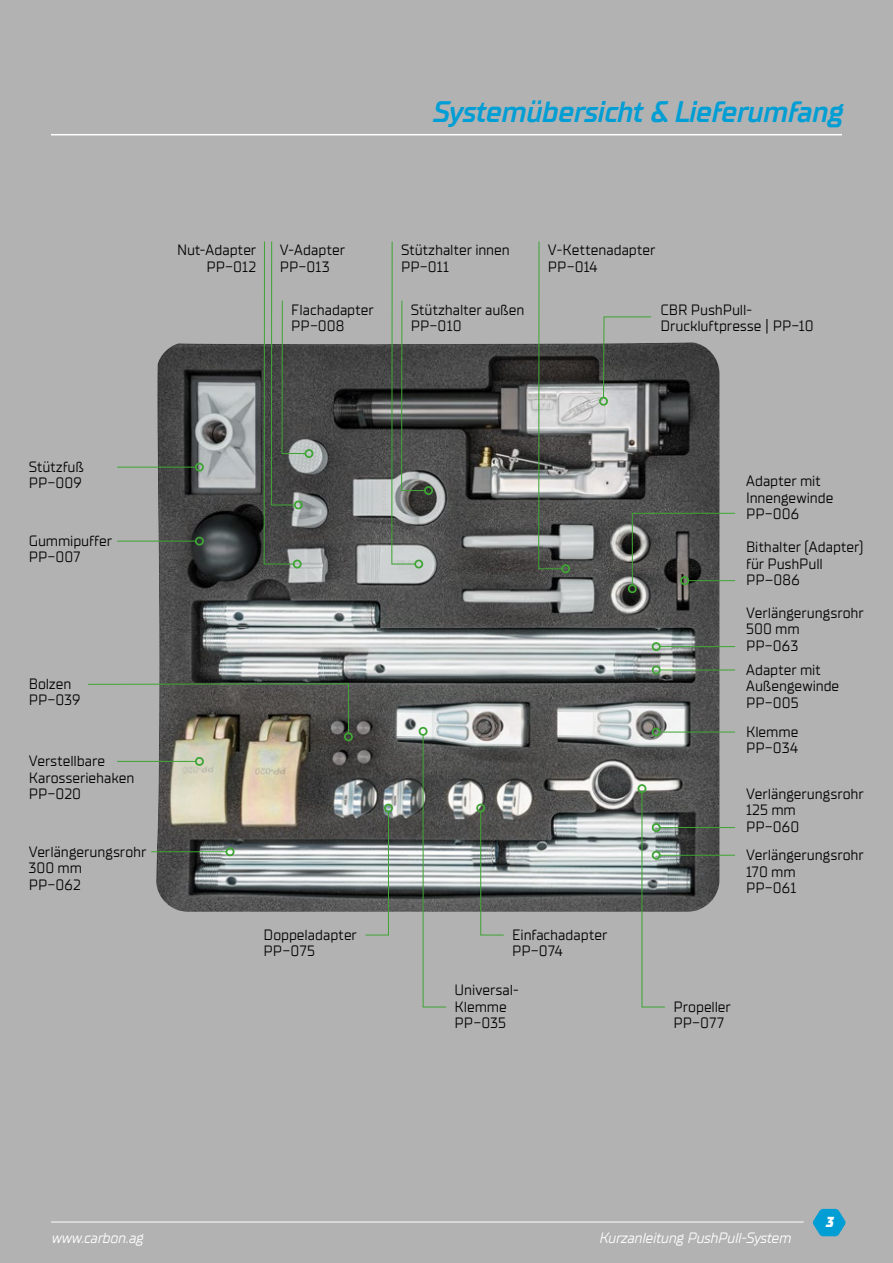
<style>
.page{position:relative;width:893px;height:1263px;background:#b2b2b2}
.page>*{position:absolute;margin:0;border:0;box-sizing:border-box;transform-origin:0 0}
.t1{font:italic 600 29.7px "TT Supermolot Neue";letter-spacing:-.02em;color:#009ed4}
.t2{font:15px/16.5px "TT Supermolot Neue";color:#000}
.t3{font:italic 15px "TT Supermolot Neue";letter-spacing:-.015em;color:#fff}
.t4{font:italic 800 14.55px "TT Supermolot Neue";color:#fff}
</style>
<div class="page">
<hr style="left:51px;top:134px;width:791px;height:1px;background:#fff">
<hr style="left:51px;top:1222px;width:753px;height:1px;background:#fff">
<svg style="left:813px;top:1209px;width:33px;height:27px"></svg>
<img style="left:156px;top:342px;width:563px;height:570px">
<hr style="left:660px;top:669px;width:75px;height:1px;background:#3fa535">
<div style="left:652px;top:665px;width:9px;height:9px;border:2px solid #3fa535;border-radius:50%"></div>
<hr style="left:660px;top:731px;width:75px;height:1px;background:#3fa535">
<div style="left:652px;top:728px;width:9px;height:8px;border:2px solid #3fa535;border-radius:50%"></div>
<hr style="left:660px;top:855px;width:75px;height:1px;background:#3fa535">
<hr style="left:151px;top:851px;width:75px;height:1px;background:#3fa535">
<div style="left:226px;top:847px;width:8px;height:9px;border:2px solid #3fa535;border-radius:50%"></div>
<hr style="left:117px;top:761px;width:79px;height:1px;background:#3fa535">
<div style="left:195px;top:757px;width:9px;height:9px;border:2px solid #3fa535;border-radius:50%"></div>
<hr style="left:117px;top:541px;width:79px;height:1px;background:#3fa535">
<div style="left:195px;top:537px;width:9px;height:9px;border:2px solid #3fa535;border-radius:50%"></div>
<hr style="left:117px;top:467px;width:79px;height:1px;background:#3fa535">
<div style="left:195px;top:463px;width:9px;height:9px;border:2px solid #3fa535;border-radius:50%"></div>
<hr style="left:660px;top:646px;width:75px;height:1px;background:#3fa535">
<div style="left:652px;top:642px;width:9px;height:9px;border:2px solid #3fa535;border-radius:50%"></div>
<svg style="left:631px;top:512px;width:104px;height:74px;background:#5d605b"></svg>
<div style="left:628px;top:584px;width:9px;height:9px;border:2px solid #3fa535;border-radius:50%"></div>
<hr style="left:660px;top:827px;width:75px;height:1px;background:#3fa535">
<svg style="left:602px;top:316px;width:50px;height:83px"></svg>
<div style="left:599px;top:397px;width:9px;height:9px;border:2px solid #3fa535;border-radius:50%"></div>
<svg style="left:88px;top:683px;width:261px;height:51px"></svg>
<div style="left:344px;top:732px;width:9px;height:9px;border:2px solid #3fa535;border-radius:50%"></div>
<div style="left:293px;top:560px;width:9px;height:8px;border:2px solid #3fa535;border-radius:50%"></div>
<div style="left:414px;top:560px;width:9px;height:8px;border:2px solid #3fa535;border-radius:50%"></div>
<svg style="left:538px;top:241px;width:25px;height:329px"></svg>
<div style="left:561px;top:564px;width:9px;height:9px;border:2px solid #3fa535;border-radius:50%"></div>
<svg style="left:263px;top:241px;width:43px;height:324px"></svg>
<div style="left:304px;top:449px;width:9px;height:9px;border:2px solid #3fa535;border-radius:50%"></div>
<svg style="left:391px;top:241px;width:35px;height:324px"></svg>
<div style="left:424px;top:486px;width:9px;height:9px;border:2px solid #3fa535;border-radius:50%"></div>
<svg style="left:480px;top:811px;width:25px;height:125px"></svg>
<div style="left:476px;top:804px;width:9px;height:8px;border:2px solid #3fa535;border-radius:50%"></div>
<svg style="left:422px;top:734px;width:25px;height:274px"></svg>
<div style="left:419px;top:727px;width:9px;height:9px;border:2px solid #3fa535;border-radius:50%"></div>
<svg style="left:641px;top:791px;width:25px;height:217px"></svg>
<div style="left:637px;top:784px;width:9px;height:9px;border:2px solid #3fa535;border-radius:50%"></div>
<svg style="left:364px;top:811px;width:25px;height:125px"></svg>
<div style="left:384px;top:804px;width:9px;height:8px;border:2px solid #3fa535;border-radius:50%"></div>
<h1 class="t1" style="left:431px;top:94px;width:412px">Systemübersicht &amp; Lieferumfang</h1>
<p class="t2" style="left:177px;top:242px;width:81px;text-align:right">Nut-Adapter<br>PP-012</p>
<p class="t2" style="left:401px;top:242px;width:110px">Stützhalter innen<br>PP-011</p>
<p class="t2" style="left:548px;top:242px;width:109px">V-Kettenadapter<br>PP-014</p>
<p class="t2" style="left:291px;top:301px;width:84px">Flachadapter<br>PP-008</p>
<p class="t2" style="left:411px;top:301px;width:115px">Stützhalter außen<br>PP-010</p>
<p class="t2" style="left:280px;top:242px;width:67px">V-Adapter<br>PP-013</p>
<p class="t2" style="left:660px;top:301px;width:155px">CBR PushPull-<br>Druckluftpresse | PP-10</p>
<p class="t2" style="left:29px;top:459px;width:57px">Stützfuß<br>PP-009</p>
<p class="t2" style="left:29px;top:533px;width:85px">Gummipuffer<br>PP-007</p>
<p class="t2" style="left:29px;top:676px;width:53px">Bolzen<br>PP-039</p>
<p class="t2" style="left:29px;top:753px;width:107px">Verstellbare<br>Karosseriehaken<br>PP-020</p>
<p class="t2" style="left:29px;top:843px;width:119px">Verlängerungsrohr<br>300 mm<br>PP-062</p>
<p class="t2" style="left:264px;top:926px;width:95px">Doppeladapter<br>PP-075</p>
<p class="t2" style="left:512px;top:926px;width:97px">Einfachadapter<br>PP-074</p>
<p class="t2" style="left:455px;top:982px;width:66px">Universal-<br>Klemme<br>PP-035</p>
<p class="t2" style="left:746px;top:473px;width:89px">Adapter mit<br>Innengewinde<br>PP-006</p>
<p class="t2" style="left:746px;top:539px;width:119px">Bithalter (Adapter) für PushPull<br>PP–086</p>
<p class="t2" style="left:746px;top:605px;width:119px">Verlängerungsrohr<br>500 mm<br>PP-063</p>
<p class="t2" style="left:746px;top:662px;width:95px">Adapter mit<br>Außengewinde<br>PP-005</p>
<p class="t2" style="left:746px;top:724px;width:54px">Klemme<br>PP-034</p>
<p class="t2" style="left:746px;top:786px;width:119px">Verlängerungsrohr<br>125 mm<br>PP-060</p>
<p class="t2" style="left:746px;top:847px;width:119px">Verlängerungsrohr<br>170 mm<br>PP-061</p>
<p class="t2" style="left:673px;top:998px;width:59px">Propeller<br>PP-077</p>
<p class="t4" style="left:825px;top:1213px;width:9px">3</p>
<p class="t3" style="left:51px;top:1229px;width:94px">www.carbon.ag</p>
<p class="t3" style="left:599px;top:1229px;width:194px">Kurzanleitung PushPull-System</p>
</div>
